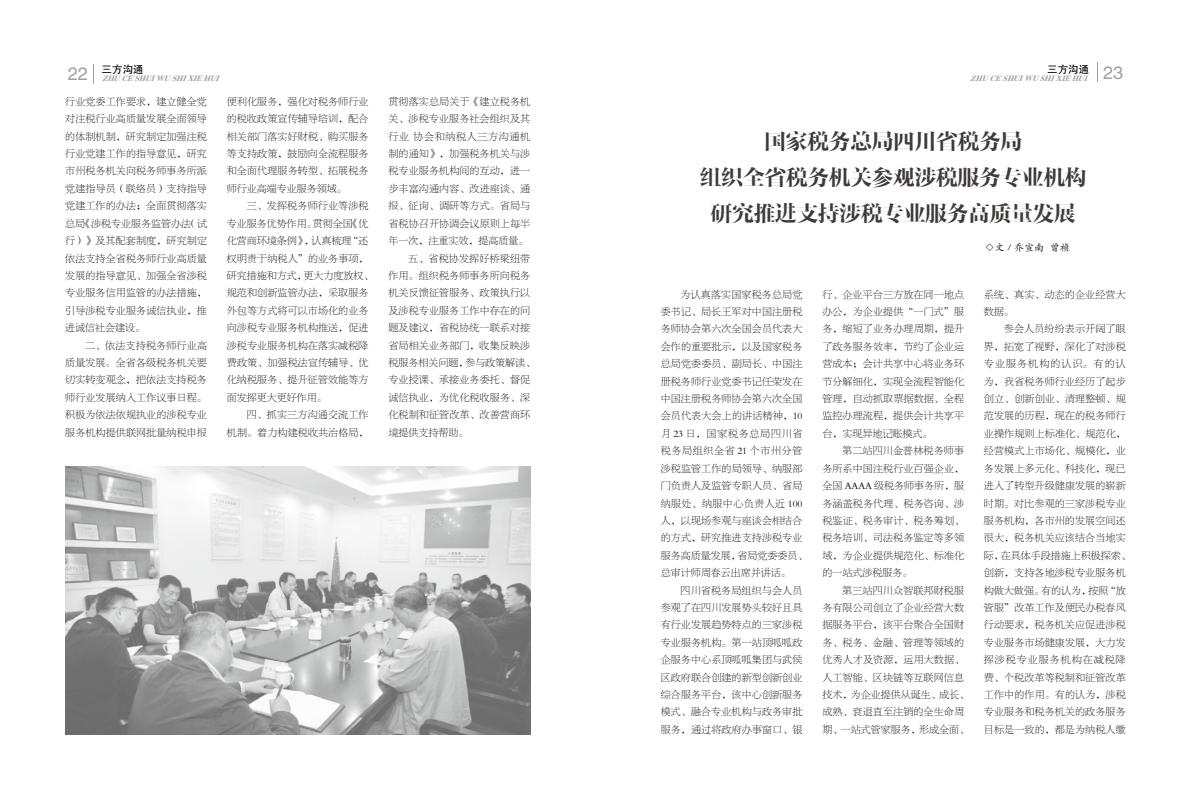
<style>
.page{position:relative;width:1191px;height:808px;background:#fff}
.page>*{position:absolute;margin:0;border:0;box-sizing:border-box;transform-origin:0 0}
.t1{font:22px/36px "FZFYSJW GB1 0";letter-spacing:-.025em;color:#3e3a39;text-align:center}
.t2{font:18px "FZHTJW GB1 0";color:#9fa0a0}
.t3{font:10.5px "FZHTJW GB1 0";color:#000}
.t4{font:10px/17.4px "FZBSK GBK1 0";letter-spacing:.015em;color:#000;text-align:justify}
.t5{font:10px "FZBSK GBK1 0";letter-spacing:.065em;color:#000}
.t6{font:10px "FZKTK GBK1 0";color:#000}
.t7{font:italic 8px "FZXBSJW GB1 0";color:#9fa0a0}
</style>
<div class="page">
<img style="left:65px;top:466px;width:465px;height:268px">
<p class="t3" style="left:102px;top:64px;width:43px">三方沟通</p>
<p class="t3" style="left:1047px;top:63px;width:43px">三方沟通</p>
<p class="t4" style="left:65px;top:93px;width:143px">行业党委工作要求，建立健全党对注税行业高质量发展全面领导的体制机制，研究制定加强注税行业党建工作的指导意见，研究市州税务机关向税务师事务所派党建指导员（联络员）支持指导党建工作的办法；全面贯彻落实总局《涉税专业服务监管办法（试行）》及其配套制度，研究制定依法支持全省税务师行业高质量发展的指导意见、加强全省涉税专业服务信用监管的办法措施，引导涉税专业服务诚信执业，推进诚信社会建设。</p>
<p class="t4" style="left:65px;top:337px;width:143px;text-indent:20px">二、依法支持税务师行业高质量发展。全省各级税务机关要切实转变观念，把依法支持税务师行业发展纳入工作议事日程。积极为依法依规执业的涉税专业服务机构提供联网批量纳税申报</p>
<h2 class="t2" style="left:68px;top:64px;width:21px">22</h2>
<p class="t7" style="left:102px;top:74px;width:122px">ZHUCESHUIWUSHIXIEHUI</p>
<p class="t7" style="left:970px;top:73px;width:122px">ZHUCESHUIWUSHIXIEHUI</p>
<h2 class="t2" style="left:1103px;top:63px;width:21px">23</h2>
<p class="t4" style="left:388px;top:93px;width:143px">贯彻落实总局关于《建立税务机</p>
<p class="t4" style="left:388px;top:110px;width:143px">关、涉税专业服务社会组织及其</p>
<p class="t5" style="left:388px;top:131px;width:143px">行业 协会和纳税人三方沟通机</p>
<p class="t4" style="left:388px;top:145px;width:143px">制的通知》，加强税务机关与涉</p>
<p class="t4" style="left:388px;top:163px;width:143px">税专业服务机构间的互动，进一</p>
<p class="t4" style="left:388px;top:180px;width:143px">步丰富沟通内容、改进座谈、通</p>
<p class="t4" style="left:388px;top:197px;width:143px">报、征询、调研等方式。省局与</p>
<p class="t4" style="left:388px;top:215px;width:143px">省税协召开协调会议原则上每半</p>
<p class="t4" style="left:388px;top:232px;width:141px">年一次，注重实效，提高质量。</p>
<p class="t4" style="left:408px;top:250px;width:123px">五、省税协发挥好桥梁纽带</p>
<p class="t4" style="left:388px;top:267px;width:143px">作用。组织税务师事务所向税务</p>
<p class="t4" style="left:388px;top:284px;width:143px">机关反馈征管服务、政策执行以</p>
<p class="t4" style="left:388px;top:302px;width:143px">及涉税专业服务工作中存在的问</p>
<p class="t4" style="left:388px;top:319px;width:143px">题及建议，省税协统一联系对接</p>
<p class="t4" style="left:388px;top:337px;width:143px">省局相关业务部门，收集反映涉</p>
<p class="t4" style="left:388px;top:354px;width:148px">税服务相关问题，参与政策解读、</p>
<p class="t4" style="left:388px;top:371px;width:143px">专业授课、承接业务委托、督促</p>
<p class="t4" style="left:388px;top:389px;width:143px">诚信执业，为优化税收服务、深</p>
<p class="t4" style="left:388px;top:406px;width:143px">化税制和征管改革、改善营商环</p>
<p class="t4" style="left:388px;top:424px;width:81px">境提供支持帮助。</p>
<p class="t4" style="left:227px;top:93px;width:143px">便利化服务，强化对税务师行业的税收政策宣传辅导培训，配合相关部门落实好财税、购买服务等支持政策，鼓励向全流程服务和全面代理服务转型、拓展税务师行业高端专业服务领域。</p>
<p class="t4" style="left:227px;top:197px;width:148px;text-align:left;text-indent:20px">三、发挥税务师行业等涉税专业服务优势作用。贯彻全国《优化营商环境条例》，认真梳理“还权明责于纳税人”的业务事项，研究措施和方式，更大力度放权、规范和创新监管办法，采取服务外包等方式将可以市场化的业务向涉税专业服务机构推送，促进涉税专业服务机构在落实减税降费政策、加强税法宣传辅导、优化纳税服务、提升征管效能等方面发挥更大更好作用。</p>
<p class="t4" style="left:227px;top:406px;width:143px;text-align:right">四、抓实三方沟通交流工作<br>机制。着力构建税收共治格局，</p>
<h1 class="t1" style="left:700px;top:124px;width:388px">国家税务总局四川省税务局<br>组织全省税务机关参观涉税服务专业机构研究推进支持涉税专业服务高质量发展</h1>
<p class="t6" style="left:984px;top:243px;width:87px">◇文 / 乔宣南 曾祯</p>
<p class="t4" style="left:822px;top:286px;width:143px">行、企业平台三方放在同一地点办公，为企业提供“一门式”服务，缩短了业务办理周期，提升了政务服务效率，节约了企业运营成本；会计共享中心将业务环节分解细化，实现全流程智能化管理，自动抓取票据数据、全程监控办理流程，提供会计共享平台，实现异地记账模式。</p>
<p class="t4" style="left:822px;top:442px;width:143px;text-indent:20px">第二站四川金普林税务师事务所系中国注税行业百强企业，全国 AAAA 级税务师事务所，服务涵盖税务代理、税务咨询、涉税鉴证、税务审计、税务筹划、税务培训、司法税务鉴定等多领域，为企业提供规范化、标准化的一站式涉税服务。</p>
<p class="t4" style="left:822px;top:582px;width:148px;text-align:left;text-indent:20px">第三站四川众智联邦财税服务有限公司创立了企业经营大数据服务平台，该平台聚合全国财务、税务、金融、管理等领域的优秀人才及资源，运用大数据、人工智能、区块链等互联网信息技术，为企业提供从诞生、成长、成熟、衰退直至注销的全生命周期、一站式管家服务，形成全面、</p>
<p class="t4" style="left:660px;top:286px;width:148px;text-align:left;text-indent:20px">为认真落实国家税务总局党委书记、局长王军对中国注册税务师协会第六次全国会员代表大会作的重要批示，以及国家税务总局党委委员、副局长、中国注册税务师行业党委书记任荣发在中国注册税务师协会第六次全国会员代表大会上的讲话精神，10月 23 日，国家税务总局四川省税务局组织全省 21 个市州分管涉税监管工作的局领导、纳服部门负责人及监管专职人员、省局纳服处、纳服中心负责人近 100人，以现场参观与座谈会相结合的方式，研究推进支持涉税专业服务高质量发展，省局党委委员、总审计师周春云出席并讲话。</p>
<p class="t4" style="left:660px;top:582px;width:143px;text-indent:20px">四川省税务局组织与会人员参观了在四川发展势头较好且具有行业发展趋势特点的三家涉税专业服务机构。第一站顶呱呱政企服务中心系顶呱呱集团与武侯区政府联合创建的新型创新创业综合服务平台，该中心创新服务模式、融合专业机构与政务审批服务，通过将政府办事窗口、银</p>
<p class="t4" style="left:984px;top:286px;width:143px">系统、真实、动态的企业经营大数据。</p>
<p class="t4" style="left:984px;top:321px;width:148px;text-align:left;text-indent:20px">参会人员纷纷表示开阔了眼界，拓宽了视野，深化了对涉税专业服务机构的认识。有的认为，我省税务师行业经历了起步创立、创新创业、清理整顿、规范发展的历程，现在的税务师行业操作规则上标准化、规范化，经营模式上市场化、规模化，业务发展上多元化、科技化，现已进入了转型升级健康发展的崭新时期。对比参观的三家涉税专业服务机构，各市州的发展空间还很大，税务机关应该结合当地实际，在具体手段措施上积极探索、创新，支持各地涉税专业服务机构做大做强。有的认为，按照“放管服”改革工作及便民办税春风行动要求，税务机关应促进涉税专业服务市场健康发展，大力发挥涉税专业服务机构在减税降费、个税改革等税制和征管改革工作中的作用。有的认为，涉税专业服务和税务机关的政务服务目标是一致的，都是为纳税人缴</p>
</div>
